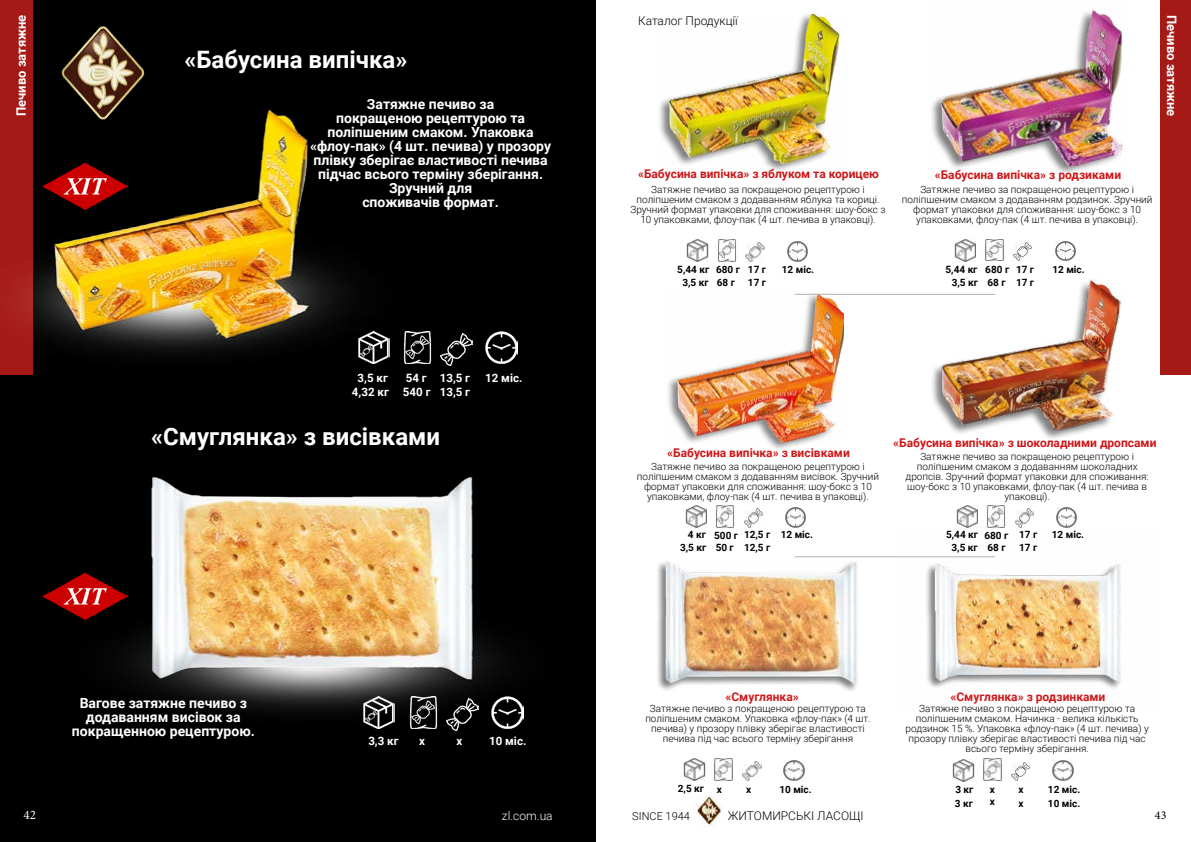
<style>
.page{position:relative;width:1191px;height:842px;background:#fff}
.page>*{position:absolute;margin:0;border:0;box-sizing:border-box;transform-origin:0 0}
.t1{font:700 24px "Roboto";color:#fff}
.t2{font:700 14px/14px "Roboto";color:#fff;text-align:center}
.t3{font:700 13px "Roboto";color:#fff}
.t4{font:13px "Minion Pro";color:#fff}
.t5{font:700 12px "Roboto";color:#cd1719}
.t6{font:300 12px "Roboto";color:#000}
.t7{font:300 12px "Roboto";color:#fff}
.t8{font:12px "Minion Pro";color:#000}
.t9{font:700 11.5px "Roboto";color:#fff}
.t10{font:300 11px "Roboto";color:#000}
.t11{font:300 10px/10px "Roboto";color:#000;text-align:center}
.t12{font:700 10px/12.3px "Roboto";color:#000}
</style>
<div class="page">
<img style="left:696px;top:797px;width:27px;height:29px">
<div style="left:0;top:0;width:595px;height:842px;background:#000"></div>
<img style="left:62px;top:26px;width:82px;height:44px">
<div style="left:0;top:0;width:32px;height:375px;background:#a51916"></div>
<div style="left:657px;top:12px;width:182px;height:162px;background:#000;opacity:.5"></div>
<img style="left:658px;top:14px;width:183px;height:151px">
<div style="left:929px;top:9px;width:193px;height:167px;background:#000;opacity:.5"></div>
<img style="left:929px;top:9px;width:197px;height:156px">
<div style="left:1160px;top:0;width:31px;height:375px;background:#a51916"></div>
<div style="left:665px;top:292px;width:179px;height:160px;background:#000;opacity:.5"></div>
<img style="left:665px;top:293px;width:178px;height:149px">
<div style="left:929px;top:279px;width:191px;height:162px;background:#000;opacity:.5"></div>
<img style="left:929px;top:279px;width:192px;height:154px">
<img style="left:897px;top:557px;width:224px;height:132px">
<img style="left:19px;top:70px;width:412px;height:305px">
<img style="left:357px;top:331px;width:32px;height:32px">
<img style="left:401px;top:331px;width:31px;height:32px">
<img style="left:440px;top:333px;width:32px;height:32px">
<img style="left:485px;top:331px;width:32px;height:32px">
<img style="left:42px;top:477px;width:482px;height:254px">
<img style="left:362px;top:696px;width:32px;height:32px">
<img style="left:407px;top:696px;width:32px;height:32px">
<img style="left:446px;top:698px;width:32px;height:32px">
<img style="left:491px;top:696px;width:32px;height:32px">
<img style="left:43px;top:554px;width:85px;height:85px">
<div style="left:655px;top:560px;width:203px;height:133px;background:#000;opacity:.5"></div>
<img style="left:666px;top:561px;width:192px;height:122px">
<img style="left:687px;top:240px;width:21px;height:22px">
<img style="left:717px;top:239px;width:20px;height:22px">
<img style="left:787px;top:241px;width:20px;height:20px">
<img style="left:746px;top:242px;width:18px;height:19px">
<img style="left:685px;top:506px;width:21px;height:21px">
<img style="left:715px;top:505px;width:20px;height:22px">
<img style="left:785px;top:507px;width:21px;height:20px">
<img style="left:744px;top:508px;width:18px;height:19px">
<img style="left:683px;top:759px;width:22px;height:21px">
<img style="left:713px;top:758px;width:21px;height:22px">
<img style="left:784px;top:760px;width:20px;height:20px">
<img style="left:742px;top:761px;width:19px;height:19px">
<img style="left:954px;top:239px;width:22px;height:22px">
<img style="left:983px;top:239px;width:22px;height:22px">
<img style="left:1055px;top:241px;width:20px;height:20px">
<img style="left:1013px;top:242px;width:18px;height:19px">
<img style="left:956px;top:506px;width:21px;height:22px">
<img style="left:986px;top:506px;width:20px;height:21px">
<img style="left:1056px;top:507px;width:21px;height:20px">
<img style="left:1015px;top:509px;width:18px;height:18px">
<img style="left:952px;top:759px;width:22px;height:22px">
<img style="left:981px;top:759px;width:22px;height:22px">
<img style="left:1052px;top:761px;width:21px;height:20px">
<img style="left:1011px;top:762px;width:19px;height:18px">
<hr style="left:794px;top:556px;width:201px;height:1px;background:#b3b2b2">
<hr style="left:794px;top:294px;width:201px;height:1px;background:#b3b2b2">
<img style="left:43px;top:144px;width:85px;height:85px">
<h3 class="t3" style="left:12px;top:116px;width:103px;rotate:-90deg">Печиво затяжне</h3>
<h1 class="t1" style="left:184px;top:42px;width:224px">«Бабусина випічка»</h1>
<h2 class="t2" style="left:310px;top:96px;width:242px">Затяжне печиво за<br>покращеною рецептурою та поліпшеним смаком. Упаковка «флоу-пак» (4 шт. печива) у прозору плівку зберігає властивості печива підчас всього терміну зберігання.<br>Зручний для<br>споживачів формат.</h2>
<p class="t9" style="left:357px;top:369px;width:32px">3,5 кг</p>
<p class="t9" style="left:406px;top:370px;width:66px">54 г 13,5 г</p>
<p class="t9" style="left:485px;top:369px;width:39px">12 міс.</p>
<p class="t9" style="left:352px;top:384px;width:120px">4,32 кг 540 г 13,5 г</p>
<h1 class="t1" style="left:151px;top:419px;width:290px">«Смуглянка» з висівками</h1>
<h2 class="t2" style="left:72px;top:696px;width:184px">Вагове затяжне печиво з додаванням висівок за покращенною рецептурою.</h2>
<p class="t9" style="left:368px;top:733px;width:32px">3,3 кг</p>
<p class="t9" style="left:419px;top:733px;width:7px">х</p>
<p class="t9" style="left:456px;top:733px;width:7px">х</p>
<p class="t9" style="left:489px;top:733px;width:39px">10 міс.</p>
<h3 class="t4" style="left:24px;top:806px;width:14px">42</h3>
<p class="t7" style="left:502px;top:808px;width:52px">zl.com.ua</p>
<p class="t6" style="left:638px;top:13px;width:101px">Каталог Продукції</p>
<h3 class="t3" style="left:1180px;top:15px;width:103px;rotate:90deg">Печиво затяжне</h3>
<p class="t5" style="left:638px;top:166px;width:242px">«Бабусина випічка» з яблуком та корицею</p>
<p class="t11" style="left:630px;top:184px;width:257px">Затяжне печиво за покращеною рецептурою і поліпшеним смаком з додаванням яблука та кориці.<br>Зручний формат упаковки для споживання: шоу-бокс з 10 упаковками, флоу-пак (4 шт. печива в упаковці).</p>
<p class="t5" style="left:934px;top:166px;width:188px">«Бабусина випічка» з родзиками</p>
<p class="t11" style="left:901px;top:184px;width:252px">Затяжне печиво за покращеною рецептурою і поліпшеним смаком з додаванням родзинок. Зручний формат упаковки для споживання: шоу-бокс з 10 упаковками, флоу-пак (4 шт. печива в упаковці).</p>
<p class="t12" style="left:677px;top:262px;width:64px;line-height:14px;text-align:center">5,44 кг 680 г<br>3,5 кг 68 г</p>
<p class="t12" style="left:748px;top:263px;width:20px">17 г</p>
<p class="t12" style="left:782px;top:263px;width:34px">12 міс.</p>
<p class="t12" style="left:748px;top:276px;width:20px">17 г</p>
<p class="t12" style="left:951px;top:262px;width:59px;line-height:13.9px;text-indent:-6px">5,44 кг 680 г<br>3,5 кг</p>
<p class="t12" style="left:1016px;top:263px;width:20px">17 г</p>
<p class="t12" style="left:1052px;top:263px;width:34px">12 міс.</p>
<p class="t12" style="left:987px;top:275px;width:20px">68 г</p>
<p class="t12" style="left:1016px;top:276px;width:20px">17 г</p>
<p class="t5" style="left:667px;top:444px;width:184px">«Бабусина випічка» з висівками</p>
<p class="t11" style="left:637px;top:461px;width:244px">Затяжне печиво за покращеною рецептурою і поліпшеним смаком з додаванням висівок. Зручний формат упаковки для споживання: шоу-бокс з 10 упаковками, флоу-пак (4 шт. печива в упаковці).</p>
<p class="t12" style="left:715px;top:528px;width:99px;text-indent:28px">12,5 г 12 міс.<br>50 г 12,5 г</p>
<p class="t12" style="left:680px;top:529px;width:60px;line-height:11.7px;text-indent:8px">4 кг 500 г<br>3,5 кг</p>
<p class="t5" style="left:893px;top:434px;width:265px">«Бабусина випічка» з шоколадними дропсами</p>
<p class="t11" style="left:905px;top:451px;width:244px">Затяжне печиво за покращеною рецептурою і поліпшеним смаком з додаванням шоколадних дропсів. Зручний формат упаковки для споживання: шоу-бокс з 10 упаковками, флоу-пак (4 шт. печива в упаковці).</p>
<p class="t12" style="left:951px;top:528px;width:58px;text-indent:-5px">5,44 кг 680 г<br>3,5 кг</p>
<p class="t12" style="left:1051px;top:528px;width:34px">12 міс.</p>
<p class="t12" style="left:1019px;top:528px;width:20px">17 г<br>17 г</p>
<p class="t12" style="left:987px;top:541px;width:20px">68 г</p>
<p class="t5" style="left:725px;top:688px;width:75px">«Смуглянка»</p>
<p class="t11" style="left:645px;top:703px;width:227px">Затяжне печиво з покращеною рецептурою та поліпшеним смаком. Упаковка «флоу-пак» (4 шт. печива) у прозору плівку зберігає властивості печива під час всього терміну зберігання</p>
<p class="t12" style="left:678px;top:782px;width:28px">2,5 кг</p>
<p class="t12" style="left:717px;top:782px;width:7px">х</p>
<p class="t12" style="left:746px;top:782px;width:7px">х</p>
<p class="t12" style="left:779px;top:782px;width:34px">10 міс.</p>
<p class="t5" style="left:950px;top:688px;width:157px">«Смуглянка» з родзинками</p>
<p class="t11" style="left:905px;top:703px;width:245px">Затяжне печиво з покращеною рецептурою та поліпшеним смаком. Начинка - велика кількість родзинок 15 %. Упаковка «флоу-пак» (4 шт. печива) у прозору плівку зберігає властивості печива під час всього терміну зберігання.</p>
<p class="t12" style="left:955px;top:783px;width:20px">3 кг</p>
<p class="t12" style="left:989px;top:783px;width:7px">х</p>
<p class="t12" style="left:954px;top:797px;width:20px">3 кг</p>
<p class="t12" style="left:990px;top:795px;width:7px">х</p>
<p class="t12" style="left:1018px;top:783px;width:7px">х</p>
<p class="t12" style="left:1048px;top:783px;width:34px">12 міс.</p>
<p class="t12" style="left:1018px;top:797px;width:7px">х</p>
<p class="t12" style="left:1048px;top:797px;width:34px">10 міс.</p>
<p class="t10" style="left:632px;top:808px;width:59px">SINCE 1944</p>
<p class="t6" style="left:728px;top:807px;width:137px">ЖИТОМИРСЬКІ ЛАСОЩІ</p>
<p class="t8" style="left:1155px;top:807px;width:13px">43</p>
</div>
